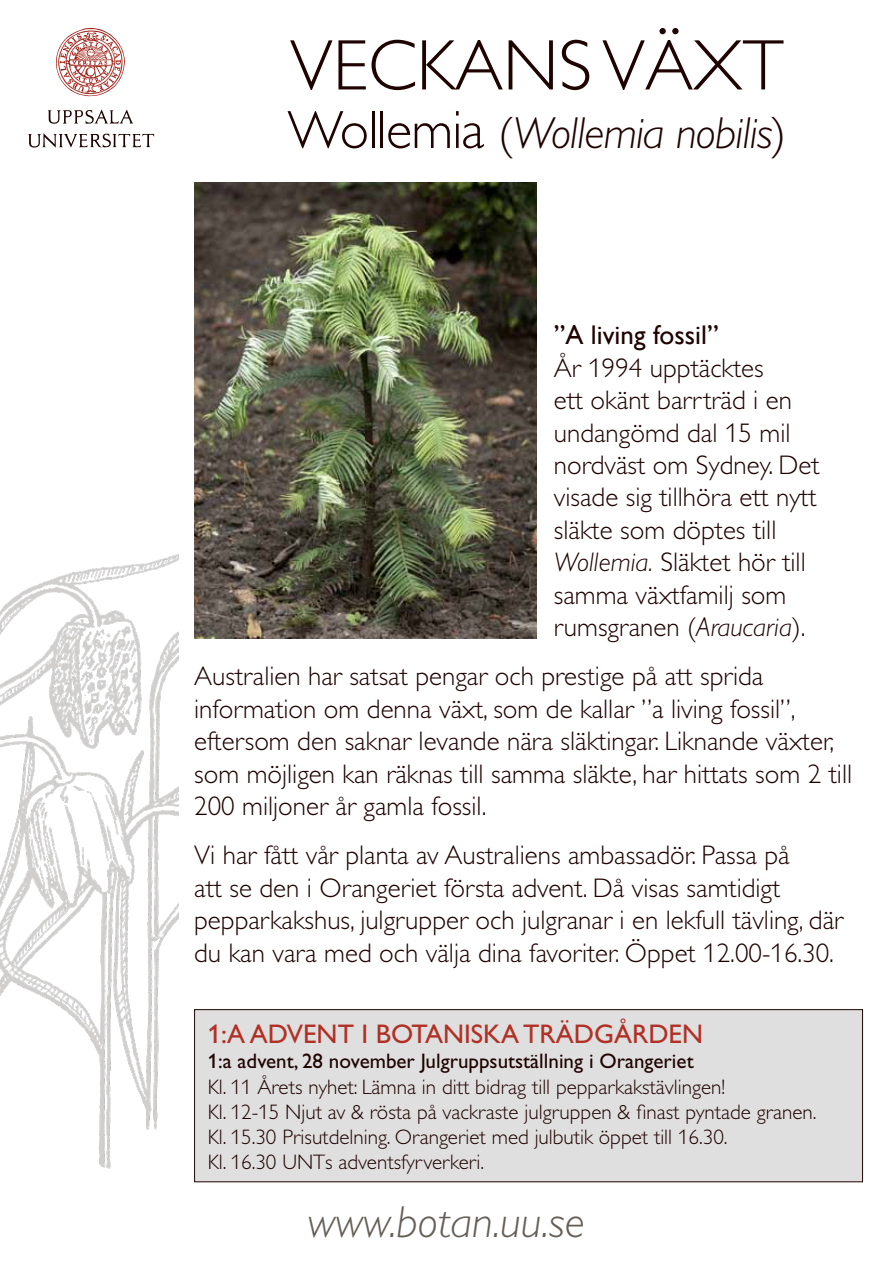
<style>
.page{position:relative;width:893px;height:1263px;background:#fff}
.page>*{position:absolute;margin:0;border:0;box-sizing:border-box;transform-origin:0 0}
.t1{font:300 72px "Gill Alt One";color:#1e0300}
.t2{font:italic 300 45px "Gill Alt One";letter-spacing:-.02em;color:#1e0300}
.t3{font:italic 300 45px "Gill Alt One";color:#645e57}
.t4{font:300 27px/32.4px "Gill Alt One";color:#1e0300}
.t5{font:27px "Gill Alt One";color:#b03025}
.t6{font:27px "Gill Sans";color:#1e0300}
.t7{font:300 21px/25.2px "Gill Alt One";color:#1e0300}
.t8{font:21px "Gill Alt One";color:#1e0300}
.s1{font-style:normal;font-size:54px}
.s2{font-style:normal}
.s3{font-style:italic}
</style>
<div class="page">
<svg style="left:48px;top:110px;width:85px;height:14px"></svg>
<svg style="left:28px;top:133px;width:126px;height:15px"></svg>
<svg style="left:56px;top:28px;width:69px;height:68px"></svg>
<img style="left:0;top:554px;width:179px;height:615px">
<div style="left:195px;top:1010px;width:667px;height:172px;background:#e0dfdf"></div>
<div style="left:194px;top:1009px;width:669px;height:173px;border:1px solid #1e0300"></div>
<img style="left:194px;top:183px;width:343px;height:456px">
<h1 class="t1" style="left:290px;top:25px;width:495px">VECKANS VÄXT</h1>
<h2 class="t2" style="left:288px;top:108px;width:500px"><span class="s1">Wollemia</span> <span class="s2">(</span>Wollemia nobilis<span class="s2">)</span></h2>
<p class="t6" style="left:554px;top:319px;width:166px">”A living fossil”</p>
<p class="t4" style="left:554px;top:351px;width:267px">År 1994 upptäcktes<br>ett okänt barrträd i en undangömd dal 15 mil nordväst om Sydney. Det visade sig tillhöra ett nytt släkte som döptes till<br><span class="s3">Wollemia.</span> Släktet hör till samma växtfamilj som rumsgranen (<span class="s3">Araucaria</span>).</p>
<p class="t4" style="left:194px;top:660px;width:659px">Australien har satsat pengar och prestige på att sprida information om denna växt, som de kallar ”a living fossil”, eftersom den saknar levande nära släktingar. Liknande växter, som möjligen kan räknas till samma släkte, har hittats som 2 till 200 miljoner år gamla fossil.</p>
<p class="t4" style="left:194px;top:839px;width:650px">Vi har fått vår planta av Australiens ambassadör. Passa på<br>att se den i Orangeriet första advent. Då visas samtidigt pepparkakshus, julgrupper och julgranar i en lekfull tävling, där du kan vara med och välja dina favoriter. Öppet 12.00-16.30.</p>
<p class="t5" style="left:208px;top:1018px;width:497px">1:A ADVENT I BOTANISKA TRÄDGÅRDEN</p>
<p class="t8" style="left:208px;top:1049px;width:487px">1:a advent, 28 november Julgruppsutställning i Orangeriet</p>
<p class="t7" style="left:208px;top:1074px;width:610px">Kl. 11 Årets nyhet: Lämna in ditt bidrag till pepparkakstävlingen!<br>Kl. 12-15 Njut av &amp; rösta på vackraste julgruppen &amp; finast pyntade granen.<br>Kl. 15.30 Prisutdelning. Orangeriet med julbutik öppet till 16.30.<br>Kl. 16.30 UNTs adventsfyrverkeri.</p>
<h2 class="t3" style="left:308px;top:1197px;width:279px">www.botan.uu.se</h2>
</div>
